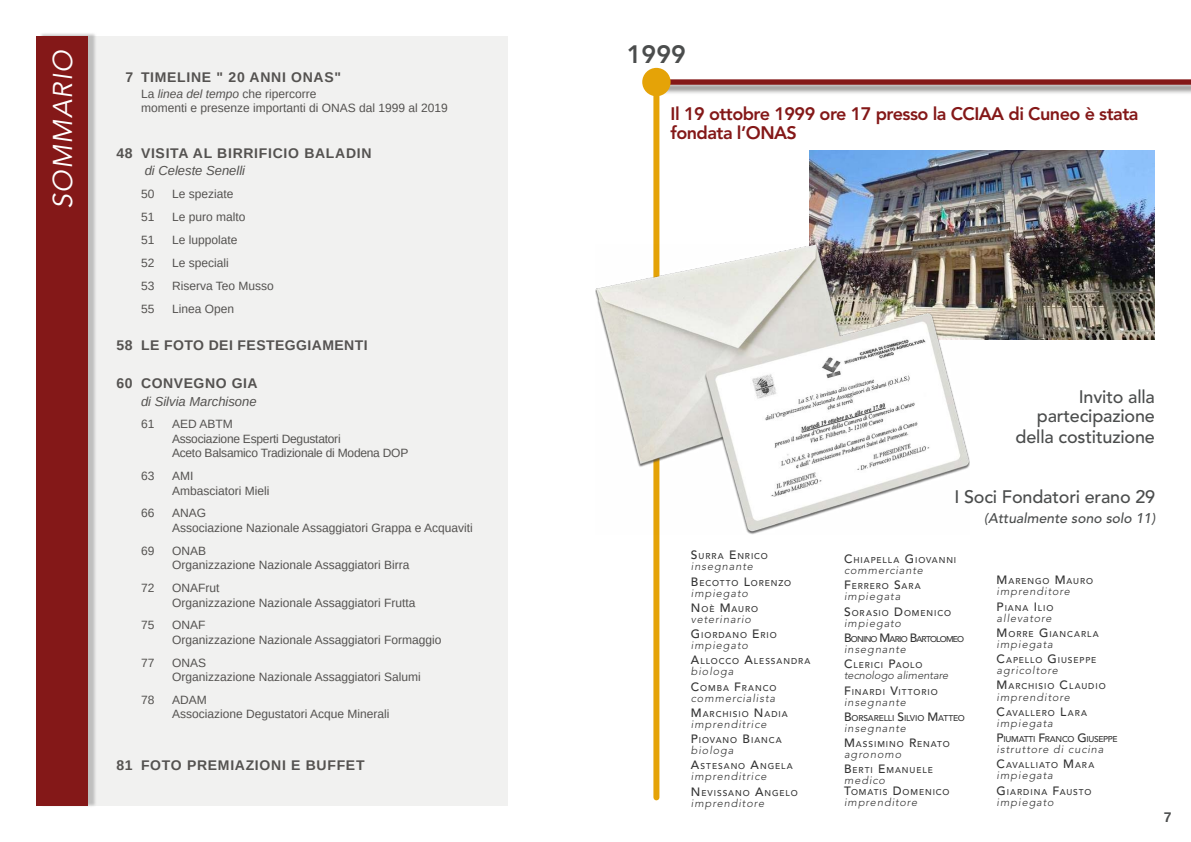
<style>
.page{position:relative;width:1191px;height:842px;background:#fff}
.page>*{position:absolute;margin:0;border:0;box-sizing:border-box;transform-origin:0 0}
.t1{font:italic 27px "Avenir LT Std";letter-spacing:.045em;color:#fff}
.t2{font:800 25px "Avenir LT Std";color:#4b4d4d}
.t3{font:500 18px/19px "Avenir LT Std";letter-spacing:-.01em;color:#4b4d4d;text-align:right}
.t4{font:800 18px/19px "Avenir LT Std";letter-spacing:-.03em;color:#841818}
.t5{font:700 14px "Arimo";letter-spacing:.05em;color:#545250}
.t6{font:700 14px "Arimo";letter-spacing:.03em;color:#545250}
.t7{font:italic 500 14px "Avenir LT Std";color:#4b4d4d}
.t8{font:700 14px "Arimo";color:#4b4d4d}
.t9{font:italic 13px "Arimo";color:#545250}
.t10{font:12px/14.4px "Arimo";color:#545250}
.t11{font:12px/14.4px "Arimo";letter-spacing:-.02em;color:#545250}
.t12{font:italic 300 11px "Avenir LT Std";letter-spacing:.08em;color:#333}
.t13{font:italic 300 11px "Avenir LT Std";color:#333}
.t14{font:500 8.4px "Avenir LT Std";letter-spacing:.11em;color:#333}
.t15{font:500 8.4px "Avenir LT Std";letter-spacing:-.015em;color:#333}
.t16{font:500 8.4px "Avenir LT Std";letter-spacing:-.03em;color:#333}
.t17{font:500 8.4px "Avenir LT Std";letter-spacing:-.09em;color:#333}
.s1{font-style:italic}
.s2{font-size:12px}
</style>
<div class="page">
<div style="left:88px;top:36px;width:419px;height:769px;background:#f1f1f0"></div>
<div style="left:39px;top:33px;width:58px;height:775px;background:#808080;opacity:.44"></div>
<div style="left:36px;top:36px;width:52px;height:769px;background:#841818"></div>
<div style="left:651px;top:81px;width:540px;height:14px;background:#6c6a68;opacity:.75"></div>
<div style="left:650px;top:79px;width:541px;height:6px;background:#841818"></div>
<div style="left:653px;top:85px;width:6px;height:712px;background:#e5a307"></div>
<div style="left:642px;top:68px;width:28px;height:28px;background:#e5a307;border-radius:50%"></div>
<img style="left:809px;top:150px;width:345px;height:189px">
<img style="left:595px;top:245px;width:374px;height:289px">
<h1 class="t1" style="left:47px;top:209px;width:162px;rotate:-90deg">SOMMARIO</h1>
<h2 class="t2" style="left:627px;top:39px;width:61px">1999</h2>
<p class="t5" style="left:126px;top:67px;width:217px">7 TIMELINE " 20 ANNI ONAS"</p>
<p class="t10" style="left:141px;top:87px;width:308px">La <span class="s1">linea del tempo</span> che ripercorre<br>momenti e presenze importanti di ONAS dal 1999 al 2019</p>
<p class="t5" style="left:116px;top:143px;width:257px">48 VISITA AL BIRRIFICIO BALADIN</p>
<p class="t9" style="left:145px;top:162px;width:102px">di Celeste Senelli</p>
<p class="t10" style="left:141px;top:187px;width:15px">50</p>
<p class="t10" style="left:172px;top:187px;width:63px">Le speziate</p>
<p class="t10" style="left:141px;top:210px;width:15px">51</p>
<p class="t10" style="left:172px;top:210px;width:75px">Le puro malto</p>
<p class="t10" style="left:141px;top:233px;width:15px">51</p>
<p class="t10" style="left:172px;top:233px;width:67px">Le luppolate</p>
<p class="t10" style="left:141px;top:255px;width:15px">52</p>
<p class="t10" style="left:172px;top:255px;width:58px">Le speciali</p>
<p class="t10" style="left:141px;top:278px;width:15px">53</p>
<p class="t10" style="left:172px;top:278px;width:103px">Riserva Teo Musso</p>
<p class="t10" style="left:141px;top:301px;width:15px">55</p>
<p class="t10" style="left:172px;top:301px;width:64px">Linea Open</p>
<p class="t6" style="left:116px;top:335px;width:253px">58 LE FOTO DEI FESTEGGIAMENTI</p>
<p class="t5" style="left:116px;top:374px;width:143px">60 CONVEGNO GIA</p>
<p class="t9" style="left:141px;top:392px;width:117px">di Silvia Marchisone</p>
<p class="t10" style="left:141px;top:417px;width:15px">61</p>
<p class="t11" style="left:172px;top:417px;width:238px">AED ABTM<br>Associazione Esperti Degustatori<br>Aceto Balsamico Tradizionale di Modena DOP</p>
<p class="t10" style="left:141px;top:469px;width:15px">63</p>
<p class="t10" style="left:172px;top:469px;width:99px">AMI<br>Ambasciatori Mieli</p>
<p class="t10" style="left:141px;top:506px;width:15px">66</p>
<p class="t10" style="left:172px;top:506px;width:302px">ANAG<br>Associazione Nazionale Assaggiatori Grappa e Acquaviti</p>
<p class="t10" style="left:141px;top:543px;width:15px">69</p>
<p class="t10" style="left:172px;top:543px;width:239px">ONAB<br>Organizzazione Nazionale Assaggiatori Birra</p>
<p class="t10" style="left:141px;top:581px;width:15px">72</p>
<p class="t10" style="left:172px;top:581px;width:245px">ONAFrut<br>Organizzazione Nazionale Assaggiatori Frutta</p>
<p class="t10" style="left:141px;top:618px;width:15px">75</p>
<p class="t10" style="left:172px;top:618px;width:271px">ONAF<br>Organizzazione Nazionale Assaggiatori Formaggio</p>
<p class="t10" style="left:141px;top:655px;width:15px">77</p>
<p class="t10" style="left:172px;top:655px;width:250px">ONAS<br>Organizzazione Nazionale Assaggiatori Salumi</p>
<p class="t10" style="left:141px;top:693px;width:15px">78</p>
<p class="t10" style="left:172px;top:693px;width:219px">ADAM<br>Associazione Degustatori Acque Minerali</p>
<p class="t5" style="left:116px;top:755px;width:250px">81 FOTO PREMIAZIONI E BUFFET</p>
<h3 class="t4" style="left:670px;top:104px;width:469px">Il 19 ottobre 1999 ore 17 presso la CCIAA di Cuneo è stata fondata l’ONAS</h3>
<h3 class="t3" style="left:1037px;top:387px;width:120px">Invito alla partecipazione</h3>
<h3 class="t3" style="left:1015px;top:428px;width:141px">della costituzione</h3>
<h3 class="t3" style="left:954px;top:488px;width:202px">I Soci Fondatori erano 29</h3>
<p class="t7" style="left:984px;top:510px;width:172px">(Attualmente sono solo 11)</p>
<p class="t14" style="left:691px;top:552px;width:79px"><span class="s2">S</span>URRA <span class="s2">E</span>NRICO</p>
<p class="t12" style="left:691px;top:560px;width:63px">insegnante</p>
<p class="t14" style="left:691px;top:578px;width:102px"><span class="s2">B</span>ECOTTO <span class="s2">L</span>ORENZO</p>
<p class="t12" style="left:691px;top:586px;width:59px">impiegato</p>
<p class="t14" style="left:691px;top:604px;width:69px"><span class="s2">N</span> OÈ <span class="s2">M</span>AURO</p>
<p class="t12" style="left:691px;top:613px;width:62px">veterinario</p>
<p class="t14" style="left:691px;top:630px;width:87px"><span class="s2">G</span>IORDANO <span class="s2">E</span>RIO</p>
<p class="t12" style="left:691px;top:639px;width:59px">impiegato</p>
<p class="t14" style="left:691px;top:657px;width:70px"><span class="s2">A</span>LLOCCO <span class="s2">A</span>LESS</p>
<p class="t14" style="left:776px;top:657px;width:36px">ANDRA</p>
<p class="t12" style="left:691px;top:665px;width:44px">biologa</p>
<p class="t14" style="left:691px;top:683px;width:87px"><span class="s2">C</span>OMBA <span class="s2">F</span>RANCO</p>
<p class="t12" style="left:691px;top:691px;width:86px">commercialista</p>
<p class="t14" style="left:691px;top:709px;width:98px"><span class="s2">M</span>ARCHISIO <span class="s2">N</span>ADIA</p>
<p class="t12" style="left:691px;top:718px;width:77px">imprenditrice</p>
<p class="t14" style="left:691px;top:735px;width:92px"><span class="s2">P</span>IOVANO <span class="s2">B</span>IANCA</p>
<p class="t12" style="left:691px;top:744px;width:44px">biologa</p>
<p class="t14" style="left:691px;top:762px;width:84px"><span class="s2">A</span>STESANO <span class="s2">A</span>NGEL</p>
<p class="t14" style="left:786px;top:762px;width:7px">A</p>
<p class="t12" style="left:691px;top:770px;width:77px">imprenditrice</p>
<p class="t14" style="left:691px;top:788px;width:89px"><span class="s2">N</span> EVISSANO <span class="s2">A</span>NGEL</p>
<p class="t14" style="left:790px;top:788px;width:8px">O</p>
<p class="t12" style="left:691px;top:796px;width:75px">imprenditore</p>
<p class="t14" style="left:844px;top:555px;width:33px"><span class="s2">C</span>HIAPELL</p>
<p class="t14" style="left:893px;top:555px;width:64px">A <span class="s2">G</span>IOVANNI</p>
<p class="t12" style="left:844px;top:564px;width:80px">commerciante</p>
<p class="t14" style="left:844px;top:582px;width:78px"><span class="s2">F</span>ERRERO <span class="s2">S</span>ARA</p>
<p class="t12" style="left:844px;top:590px;width:58px">impiegata</p>
<p class="t14" style="left:844px;top:608px;width:108px"><span class="s2">S</span>ORASIO <span class="s2">D</span>OMENICO</p>
<p class="t12" style="left:844px;top:616px;width:59px">impiegato</p>
<p class="t17" style="left:844px;top:634px;width:122px"><span class="s2">B</span>ONINO <span class="s2">M</span>ARIO <span class="s2">B</span>ARTOLOMEO</p>
<p class="t12" style="left:844px;top:643px;width:63px">insegnante</p>
<p class="t14" style="left:844px;top:660px;width:80px"><span class="s2">C</span>LERICI <span class="s2">P</span>AOLO</p>
<p class="t13" style="left:844px;top:669px;width:106px">tecnologo alimentare</p>
<p class="t14" style="left:844px;top:687px;width:95px"><span class="s2">F</span>INARDI <span class="s2">V</span>ITTORIO</p>
<p class="t12" style="left:844px;top:695px;width:63px">insegnante</p>
<p class="t15" style="left:844px;top:713px;width:122px"><span class="s2">B</span>ORSARELLI <span class="s2">S</span>ILVIO <span class="s2">M</span>ATTEO</p>
<p class="t12" style="left:844px;top:721px;width:63px">insegnante</p>
<p class="t14" style="left:844px;top:739px;width:107px"><span class="s2">M</span>ASSIM INO <span class="s2">R</span>ENATO</p>
<p class="t12" style="left:844px;top:748px;width:59px">agronomo</p>
<p class="t14" style="left:844px;top:765px;width:79px"><span class="s2">B</span>ERTI <span class="s2">E</span>MANUELE</p>
<p class="t12" style="left:844px;top:774px;width:43px">medico</p>
<p class="t14" style="left:844px;top:787px;width:107px"><span class="s2">T</span>OMATIS <span class="s2">D</span>OMENICO</p>
<p class="t12" style="left:844px;top:796px;width:75px">imprenditore</p>
<p class="t14" style="left:996px;top:577px;width:98px"><span class="s2">M</span>ARENGO <span class="s2">M</span>AURO</p>
<p class="t12" style="left:996px;top:585px;width:75px">imprenditore</p>
<p class="t14" style="left:996px;top:603px;width:58px"><span class="s2">P</span>IANA <span class="s2">I</span> LIO</p>
<p class="t12" style="left:996px;top:611px;width:56px">allevatore</p>
<p class="t14" style="left:996px;top:629px;width:104px"><span class="s2">M</span>ORRE <span class="s2">G</span>IANCARL A</p>
<p class="t12" style="left:996px;top:638px;width:58px">impiegata</p>
<p class="t14" style="left:996px;top:655px;width:23px"><span class="s2">C</span>APELL</p>
<p class="t14" style="left:1035px;top:655px;width:40px">O <span class="s2">G</span>IUSEPPE</p>
<p class="t12" style="left:996px;top:664px;width:63px">agricoltore</p>
<p class="t14" style="left:996px;top:682px;width:110px"><span class="s2">M</span>ARCHISIO <span class="s2">C</span>L AUDIO</p>
<p class="t12" style="left:996px;top:690px;width:75px">imprenditore</p>
<p class="t14" style="left:996px;top:708px;width:35px"><span class="s2">C</span>AVALLE</p>
<p class="t14" style="left:1041px;top:708px;width:47px">RO <span class="s2">L</span>ARA</p>
<p class="t12" style="left:996px;top:716px;width:58px">impiegata</p>
<p class="t16" style="left:996px;top:734px;width:104px"><span class="s2">P</span>IUMATTI <span class="s2">F</span>RANCO <span class="s2">G</span>IUSEPPE</p>
<p class="t12" style="left:996px;top:743px;width:108px">istruttore di cucina</p>
<p class="t14" style="left:996px;top:760px;width:99px"><span class="s2">C</span>AVALL IATO <span class="s2">M</span>ARA</p>
<p class="t12" style="left:996px;top:769px;width:58px">impiegata</p>
<p class="t14" style="left:996px;top:787px;width:96px"><span class="s2">G</span>IARDINA <span class="s2">F</span>AUSTO</p>
<p class="t12" style="left:996px;top:795px;width:59px">impiegato</p>
<p class="t8" style="left:1164px;top:808px;width:9px">7</p>
</div>
